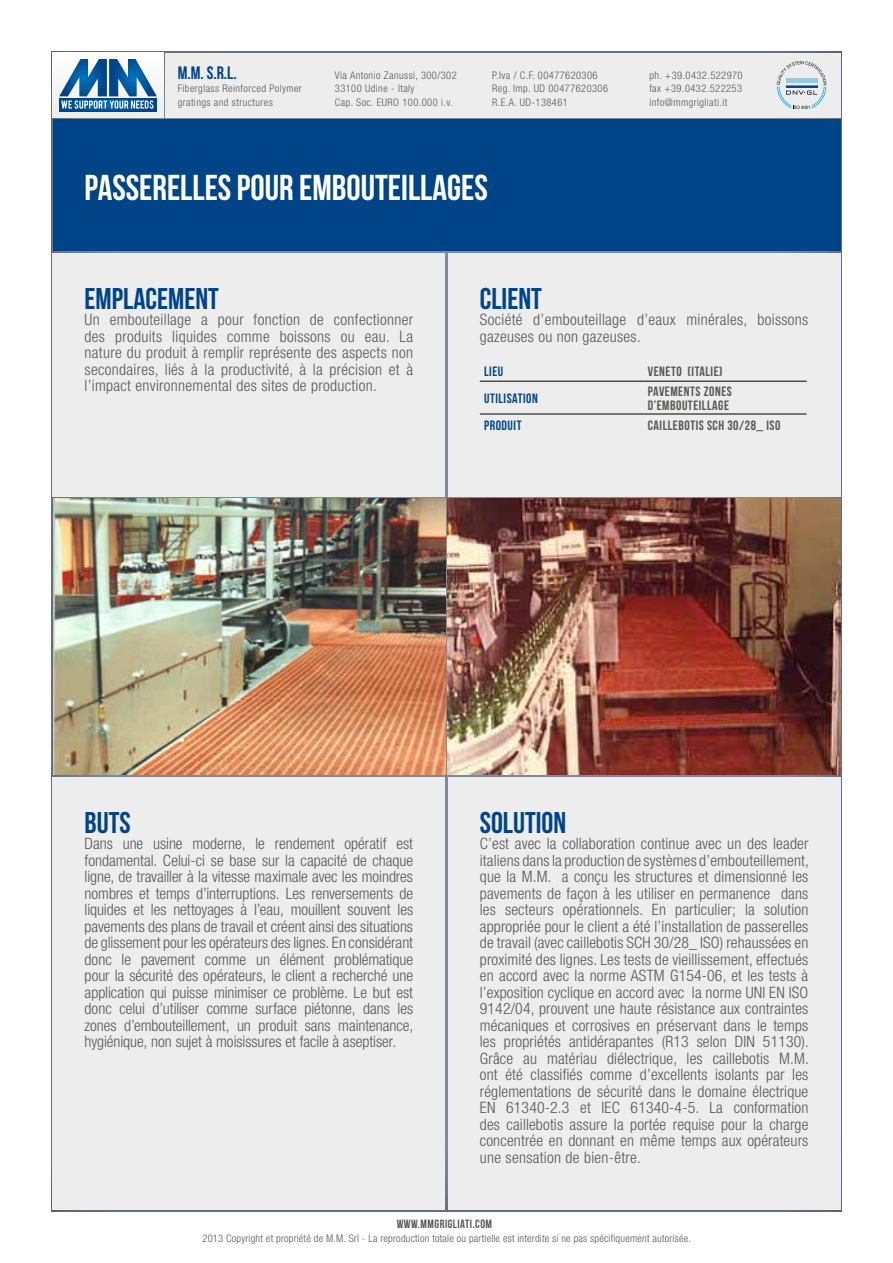
<style>
.page{position:relative;width:893px;height:1263px;background:#fff}
.page>*{position:absolute;margin:0;border:0;box-sizing:border-box;transform-origin:0 0}
.t1{font:36px "Bebas Neue";color:#fff}
.t2{font:30px "Bebas Neue";color:#048}
.t3{font:18px "Bebas Neue";color:#048}
.t4{font:300 condensed 15.75px/16.5px "Helvetica Neue LT Std";letter-spacing:.02em;color:#575756;text-align:justify}
.t5{font:13.5px/13.5px "Bebas Neue";letter-spacing:.04em;color:#575756}
.t6{font:13.5px "Bebas Neue";letter-spacing:.04em;color:#048}
.t7{font:12px "Bebas Neue";letter-spacing:.04em;color:#575756}
.t8{font:300 condensed 10.5px/13.5px "Helvetica Neue LT Std";letter-spacing:.04em;color:#575756}
.t9{font:300 condensed 10.5px "Helvetica Neue LT Std";letter-spacing:.02em;color:#575756}
</style>
<div class="page">
<div style="left:50px;top:50px;width:793px;height:1163px;background:#695551;opacity:.63"></div>
<div style="left:165px;top:53px;width:675px;height:64px;background:#ededed"></div>
<svg style="left:777px;top:61px;width:50px;height:48px"></svg>
<svg style="left:53px;top:53px;width:110px;height:64px"></svg>
<div style="left:59px;top:98px;width:98px;height:13px;background:#004c91"></div>
<svg style="left:59px;top:59px;width:98px;height:50px"></svg>
<div style="left:53px;top:119px;width:787px;height:132px;background:#048"></div>
<div style="left:53px;top:253px;width:392px;height:243px;background:#ededed"></div>
<div style="left:448px;top:253px;width:392px;height:243px;background:#ededed"></div>
<hr style="left:480px;top:381px;width:164px;height:1px;background:#000">
<hr style="left:644px;top:381px;width:162px;height:1px;background:#000">
<hr style="left:480px;top:414px;width:164px;height:1px;background:#000">
<hr style="left:644px;top:414px;width:162px;height:1px;background:#000">
<div style="left:53px;top:777px;width:392px;height:433px;background:#ededed"></div>
<div style="left:448px;top:777px;width:392px;height:433px;background:#ededed"></div>
<img style="left:53px;top:498px;width:392px;height:277px">
<img style="left:448px;top:498px;width:392px;height:277px">
<p class="t3" style="left:178px;top:63px;width:60px">M.M. S.R.L.</p>
<p class="t8" style="left:178px;top:82px;width:126px">Fiberglass Reinforced Polymer gratings and structures</p>
<p class="t8" style="left:335px;top:68px;width:123px">Via Antonio Zanussi, 300/302<br>33100 Udine - Italy<br>Cap. Soc. EURO 100.000 i.v.</p>
<p class="t8" style="left:492px;top:68px;width:117px">P.Iva / C.F. 00477620306<br>Reg. Imp. UD 00477620306<br>R.E.A. UD-138461</p>
<p class="t8" style="left:649px;top:68px;width:95px;text-align:justify">ph. +39.0432.522970 fax +39.0432.522253 info@mmgrigliati.it</p>
<h1 class="t1" style="left:85px;top:167px;width:405px">PASSERELLES POUR EMBOUTEILLAGES</h1>
<h2 class="t2" style="left:85px;top:282px;width:136px">EMPLACEMENT</h2>
<p class="t4" style="left:85px;top:311px;width:330px">Un embouteillage a pour fonction de confectionner des produits liquides comme boissons ou eau. La nature du produit à remplir représente des aspects non secondaires, liés à la productivité, à la précision et à l’impact environnemental des sites de production.</p>
<h2 class="t2" style="left:480px;top:282px;width:63px">CLIENT</h2>
<p class="t4" style="left:480px;top:311px;width:330px">Société d’embouteillage d’eaux minérales, boissons gazeuses ou non gazeuses.</p>
<p class="t6" style="left:484px;top:364px;width:21px">LIEU</p>
<p class="t5" style="left:648px;top:364px;width:76px">VENETO (ITALIE)</p>
<p class="t6" style="left:484px;top:391px;width:55px">UTILISATION</p>
<p class="t5" style="left:648px;top:385px;width:86px">PAVEMENTS ZONES<br>D’EMBOUTEILLAGE</p>
<p class="t6" style="left:484px;top:418px;width:39px">PRODUIT</p>
<p class="t5" style="left:648px;top:418px;width:134px">CAILLEBOTIS SCH 30/28_ ISO</p>
<h2 class="t2" style="left:85px;top:806px;width:48px">BUTS</h2>
<p class="t4" style="left:85px;top:835px;width:330px">Dans une usine moderne, le rendement opératif est fondamental. Celui-ci se base sur la capacité de chaque ligne, de travailler à la vitesse maximale avec les moindres nombres et temps d’interruptions. Les renversements de liquides et les nettoyages à l’eau, mouillent souvent les pavements des plans de travail et créent ainsi des situations de glissement pour les opérateurs des lignes. En considérant donc le pavement comme un élément problématique pour la sécurité des opérateurs, le client a recherché une application qui puisse minimiser ce problème. Le but est donc celui d’utiliser comme surface piétonne, dans les zones d’embouteillement, un produit sans maintenance, hygiénique, non sujet à moisissures et facile à aseptiser.</p>
<h2 class="t2" style="left:480px;top:806px;width:88px">SOLUTION</h2>
<p class="t4" style="left:480px;top:835px;width:331px">C’est avec la collaboration continue avec un des leader italiens dans la production de systèmes d’embouteillement, que la M.M. a conçu les structures et dimensionné les pavements de façon à les utiliser en permanence dans les secteurs opérationnels. En particulier; la solution appropriée pour le client a été l’installation de passerelles de travail (avec caillebotis SCH 30/28_ ISO) rehaussées en proximité des lignes. Les tests de vieillissement, effectués en accord avec la norme ASTM G154-06, et les tests à l’exposition cyclique en accord avec la norme UNI EN ISO 9142/04, prouvent une haute résistance aux contraintes mécaniques et corrosives en préservant dans le temps les propriétés antidérapantes (R13 selon DIN 51130).<br>Grâce au matériau diélectrique, les caillebotis M.M. ont été classifiés comme d’excellents isolants par les réglementations de sécurité dans le domaine électrique EN 61340-2.3 et IEC 61340-4-5. La conformation des caillebotis assure la portée requise pour la charge concentrée en donnant en même temps aux opérateurs une sensation de bien-être.</p>
<p class="t7" style="left:397px;top:1217px;width:97px">WWW.MMGRIGLIATI.COM</p>
<p class="t9" style="left:202px;top:1232px;width:490px">2013 Copyright et propriété de M.M. Srl - La reproduction totale ou partielle est interdite si ne pas spécifiquement autorisée.</p>
</div>
